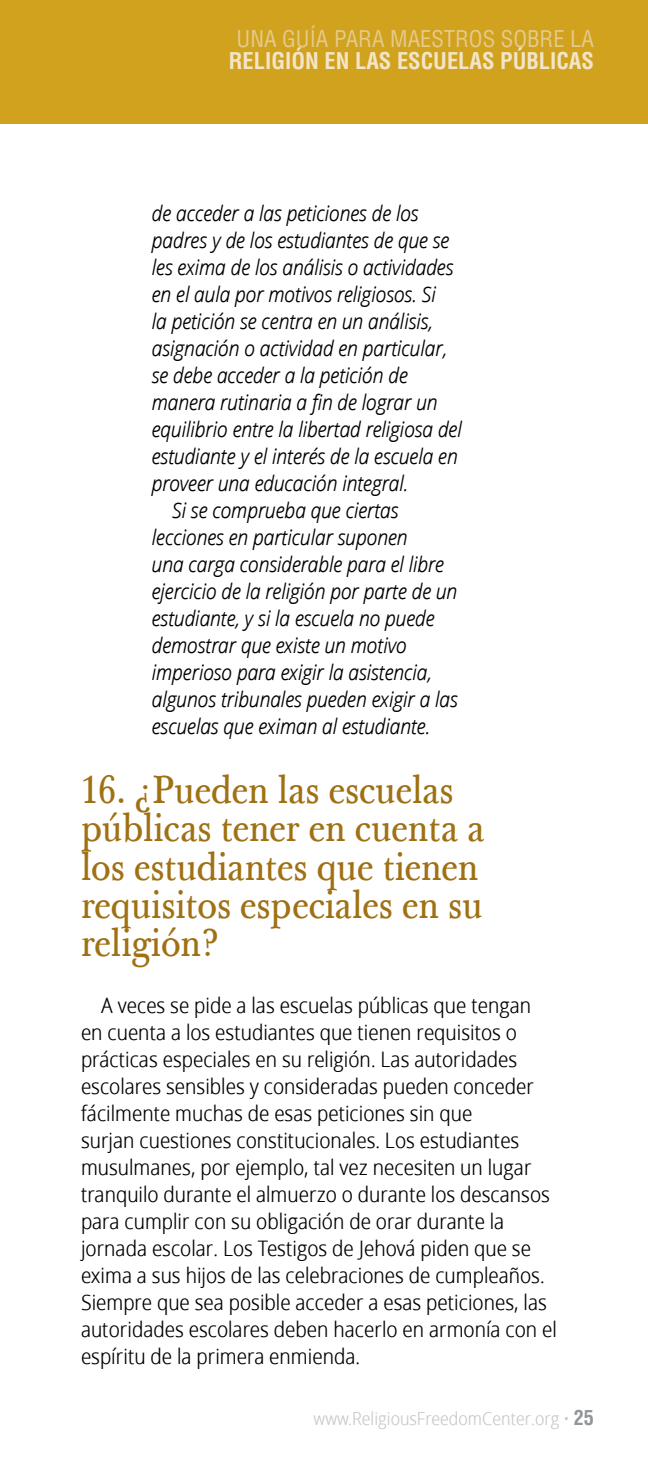
<style>
.page{position:relative;width:648px;height:1458px;background:#fff}
.page>*{position:absolute;margin:0;border:0;box-sizing:border-box;transform-origin:0 0}
.Question{font:condensed 38.25px/38.2px "Mc Kay Prolds Lat";color:#9f7114}
.t1{font:700 condensed 22.5px "Helveticalds Lat";color:#f2e5c9}
.t2{font:condensed 22.5px "Helveticalds Lat";color:#e5ca8b}
.Quote_2{font:italic 21.38px/27px "Zoram Condlds Lat";color:#000}
.Body_2{font:21.38px/27px "Zoram Condlds Lat";color:#000}
.t3{font:18px "Zoram Condlds Lat";color:#c7c8ca}
.s1{font-family:"Helveticalds Lat";font-weight:700;font-stretch:condensed;font-size:20.25px;color:#939598}
</style>
<div class="page">
<div style="left:0;top:0;width:648px;height:123px;background:#d1a21e"></div>
<p class="t2" style="left:237px;top:20px;width:359px">UNA GUÍA PARA MAESTROS SOBRE LA</p>
<p class="t1" style="left:229px;top:42px;width:367px">RELIGIÓN EN LAS ESCUELAS PÚBLICAS</p>
<p class="Quote_2" style="left:152px;top:200px;width:311px">de acceder a las peticiones de los padres y de los estudiantes de que se les exima de los análisis o actividades en el aula por motivos religiosos. Si<br>la petición se centra en un análisis, asignación o actividad en particular, se debe acceder a la petición de manera rutinaria a fin de lograr un equilibrio entre la libertad religiosa del estudiante y el interés de la escuela en proveer una educación integral.</p>
<p class="Quote_2" style="left:152px;top:497px;width:307px;text-indent:20px">Si se comprueba que ciertas lecciones en particular suponen<br>una carga considerable para el libre ejercicio de la religión por parte de un estudiante, y si la escuela no puede demostrar que existe un motivo imperioso para exigir la asistencia, algunos tribunales pueden exigir a las escuelas que eximan al estudiante.</p>
<p class="Question" style="left:81px;top:771px;width:405px">16. ¿Pueden las escuelas públicas tener en cuenta a los estudiantes que tienen requisitos especiales en su religión?</p>
<p class="Body_2" style="left:81px;top:992px;width:477px;text-indent:20px">A veces se pide a las escuelas públicas que tengan en cuenta a los estudiantes que tienen requisitos o prácticas especiales en su religión. Las autoridades escolares sensibles y consideradas pueden conceder fácilmente muchas de esas peticiones sin que<br>surjan cuestiones constitucionales. Los estudiantes musulmanes, por ejemplo, tal vez necesiten un lugar tranquilo durante el almuerzo o durante los descansos para cumplir con su obligación de orar durante la jornada escolar. Los Testigos de Jehová piden que se exima a sus hijos de las celebraciones de cumpleaños.<br>Siempre que sea posible acceder a esas peticiones, las autoridades escolares deben hacerlo en armonía con el espíritu de la primera enmienda.</p>
<p class="t3" style="left:314px;top:1405px;width:282px">www.ReligiousFreedomCenter.org • <span class="s1">25</span></p>
</div>
